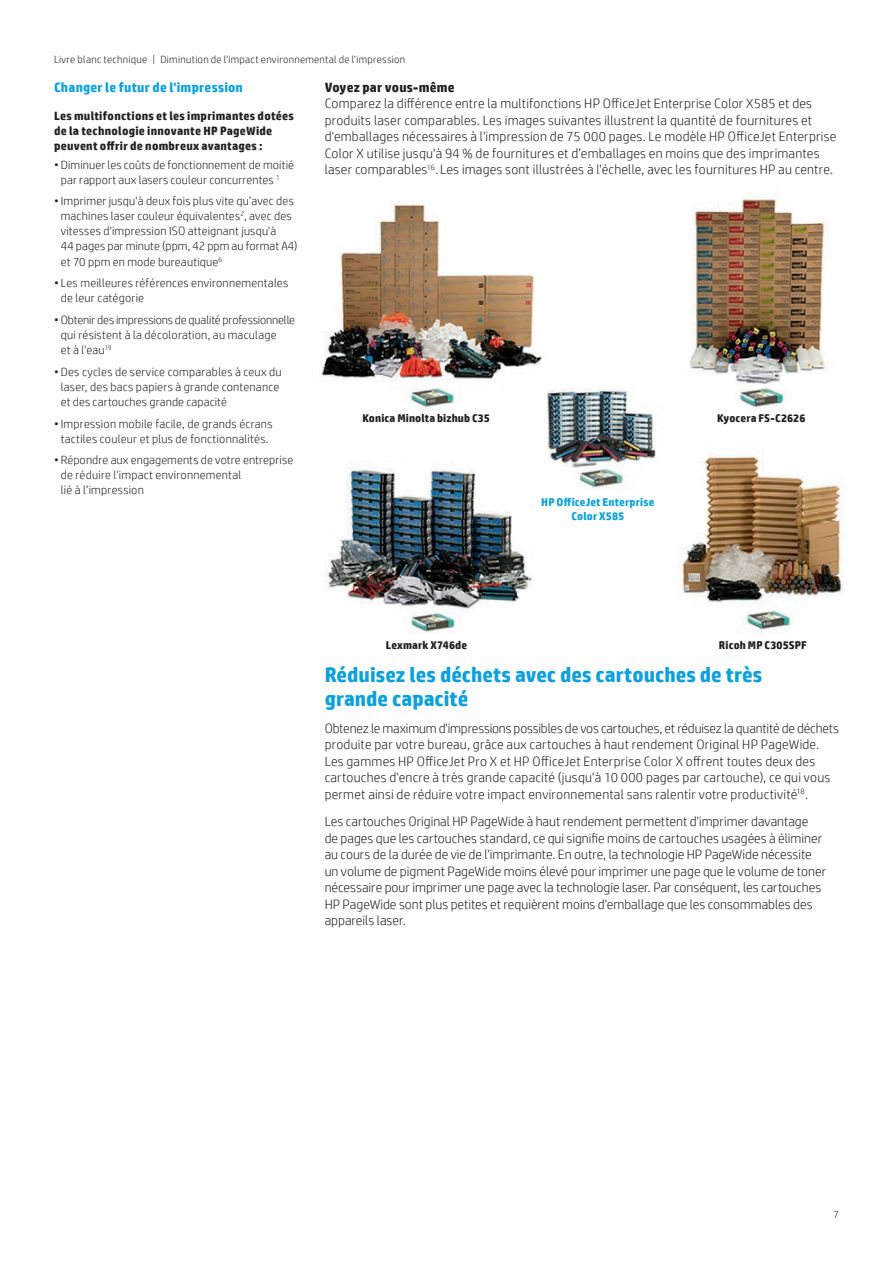
<style>
.page{position:relative;width:893px;height:1263px;background:#fff}
.page>*{position:absolute;margin:0;border:0;box-sizing:border-box;transform-origin:0 0}
.Subhead_14_16_bold_b{font:700 21px/24px "HP Simplified";color:#0ca0dd}
.Body{font:300 13.5px/16.5px "HP Simplified";letter-spacing:.005em;color:#231f20}
.Sidebar_header_9_10{font:700 13.5px "HP Simplified";letter-spacing:.015em;color:#0ca0dd}
.Body_header_bold{font:700 13.5px "HP Simplified";letter-spacing:.015em;color:#231f20}
.t1{font:300 12px/15px "HP Simplified";letter-spacing:.015em;color:#231f20}
.Sidebar_header{font:700 12px/15px "HP Simplified";letter-spacing:.02em;color:#231f20}
.t2{font:300 12px/15px "HP Simplified";letter-spacing:-.005em;color:#231f20}
.IMG_descriptor{font:700 11.25px "HP Simplified";letter-spacing:.01em;color:#231f20}
.IMG_descriptor-2{font:700 11.25px/13.5px "HP Simplified";letter-spacing:.01em;color:#0ca0dd;text-align:center}
.t3{font:300 10.5px "HP Simplified";letter-spacing:.025em;color:#231f20}
</style>
<div class="page">
<img style="left:320px;top:194px;width:523px;height:439px">
<p class="t3" style="left:54px;top:52px;width:353px">Livre blanc technique | Diminution de l'impact environnemental de l'impression</p>
<p class="Body_header_bold" style="left:325px;top:78px;width:132px">Voyez par vous-même</p>
<p class="Body" style="left:325px;top:95px;width:513px">Comparez la différence entre la multifonctions HP OfficeJet Enterprise Color X585 et des produits laser comparables. Les images suivantes illustrent la quantité de fournitures et d'emballages nécessaires à l'impression de 75 000 pages. Le modèle HP OfficeJet Enterprise Color X utilise jusqu'à 94 % de fournitures et d’emballages en moins que des imprimantes laser comparables<sup>16</sup>.Les images sont illustrées à l'échelle, avec les fournitures HP au centre.</p>
<p class="Sidebar_header_9_10" style="left:54px;top:78px;width:190px">Changer le futur de l'impression</p>
<p class="Sidebar_header" style="left:54px;top:109px;width:241px">Les multifonctions et les imprimantes dotées de la technologie innovante HP PageWide peuvent offrir de nombreux avantages :</p>
<p class="t1" style="left:61px;top:157px;width:235px;text-indent:-7px">• Diminuer les coûts de fonctionnement de moitié par rapport aux lasers couleur concurrentes <sup>1</sup></p>
<p class="t1" style="left:61px;top:193px;width:238px;text-indent:-7px">•Imprimer jusqu'à deux fois plus vite qu’avec des machines laser couleur équivalentes<sup>2</sup>, avec des vitesses d'impression ISO atteignant jusqu'à<br>44 pages par minute (ppm, 42 ppm au format A4) et 70 ppm en mode bureautique<sup>6</sup></p>
<p class="t1" style="left:61px;top:275px;width:229px;text-indent:-7px">• Les meilleures références environnementales de leur catégorie</p>
<p class="t2" style="left:61px;top:312px;width:236px;text-indent:-7px">• Obtenir des impressions de qualité professionnelle qui résistent à la décoloration, au maculage<br>et à l'eau<sup>19</sup></p>
<p class="t1" style="left:61px;top:364px;width:222px;text-indent:-7px">• Des cycles de service comparables à ceux du laser, des bacs papiers à grande contenance et des cartouches grande capacité</p>
<p class="t1" style="left:54px;top:415px;width:220px;text-align:center">•Impression mobile facile, de grands écrans tactiles couleur et plus de fonctionnalités.</p>
<p class="t1" style="left:61px;top:452px;width:234px;text-indent:-7px">• Répondre aux engagements de votre entreprise de réduire l'impact environnemental<br>lié à l’impression</p>
<p class="IMG_descriptor" style="left:362px;top:411px;width:129px">Konica Minolta bizhub C35</p>
<p class="IMG_descriptor" style="left:717px;top:411px;width:90px">Kyocera FS-C2626</p>
<p class="IMG_descriptor-2" style="left:541px;top:496px;width:115px">HP OfficeJet Enterprise<br>Color X585</p>
<p class="IMG_descriptor" style="left:386px;top:638px;width:83px">Lexmark X746de</p>
<p class="IMG_descriptor" style="left:719px;top:638px;width:89px">Ricoh MP C305SPF</p>
<p class="Subhead_14_16_bold_b" style="left:325px;top:662px;width:439px">Réduisez les déchets avec des cartouches de très grande capacité</p>
<p class="Body" style="left:325px;top:719px;width:516px">Obtenez le maximum d'impressions possibles de vos cartouches, et réduisez la quantité de déchets produite par votre bureau, grâce aux cartouches à haut rendement Original HP PageWide.<br>Les gammes HP OfficeJet Pro X et HP OfficeJet Enterprise Color X offrent toutes deux des cartouches d'encre à très grande capacité (jusqu'à 10 000 pages par cartouche), ce qui vous permet ainsi de réduire votre impact environnemental sans ralentir votre productivité<sup>18</sup>.</p>
<p class="Body" style="left:325px;top:813px;width:503px">Les cartouches Original HP PageWide à haut rendement permettent d'imprimer davantage<br>de pages que les cartouches standard, ce qui signifie moins de cartouches usagées à éliminer au cours de la durée de vie de l'imprimante. En outre, la technologie HP PageWide nécessite un volume de pigment PageWide moins élevé pour imprimer une page que le volume de toner nécessaire pour imprimer une page avec la technologie laser. Par conséquent, les cartouches HP PageWide sont plus petites et requièrent moins d'emballage que les consommables des appareils laser.</p>
<p class="t3" style="left:833px;top:1207px;width:7px">7</p>
</div>
